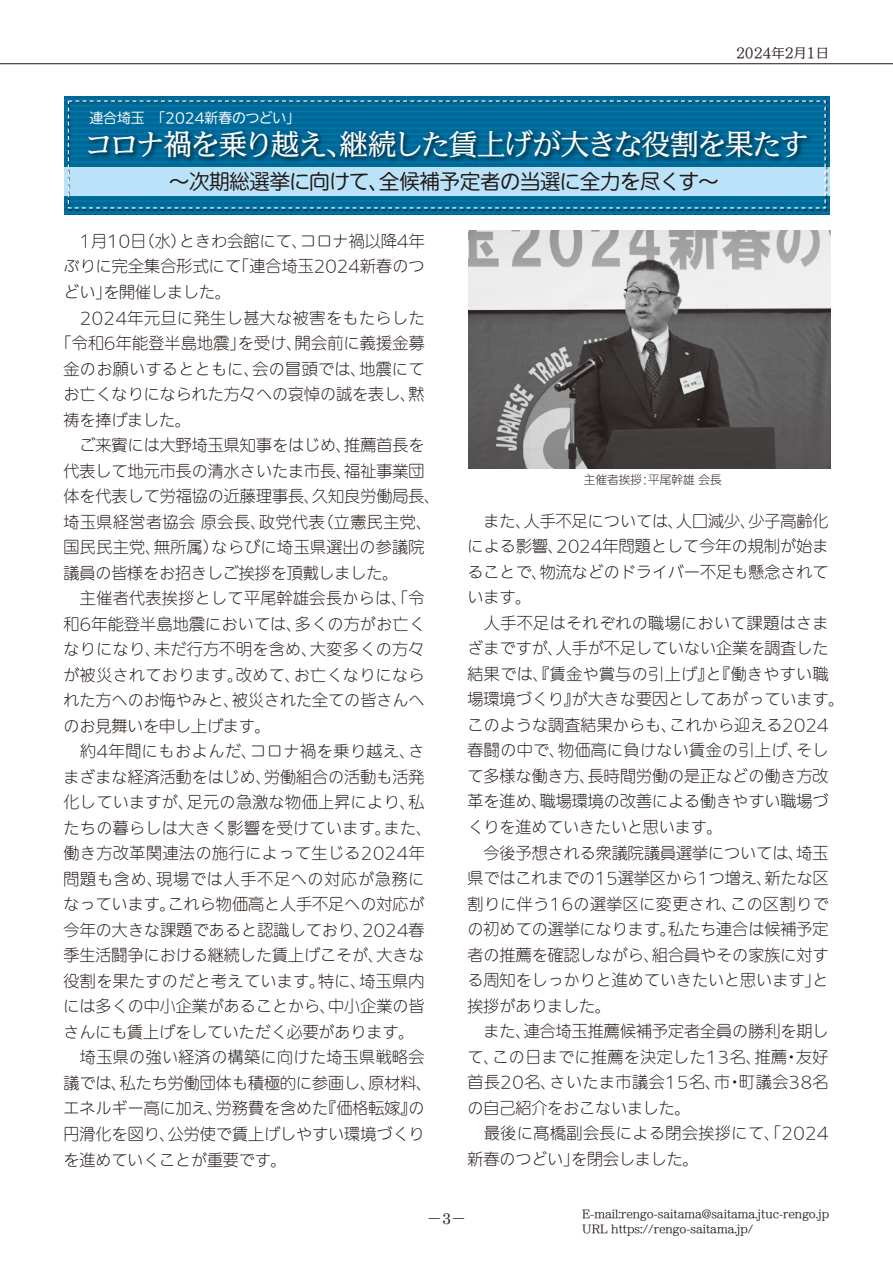
<style>
.page{position:relative;width:893px;height:1263px;background:#fff}
.page>*{position:absolute;margin:0;border:0;box-sizing:border-box;transform-origin:0 0}
.t1{font:500 28.65px "Iwa UD Min Pro";letter-spacing:-.045em;color:#fff}
.t2{font:100 20.25px "Iwa UDR Go Pro";letter-spacing:-.01em;color:#221815}
.t3{font:300 15.9px/25.5px "Iwa UDR Go Pro";letter-spacing:.005em;color:#221815}
.t4{font:300 15.9px/25.5px "Iwa UDR Go Pro";letter-spacing:.03em;color:#221815}
.t5{font:300 15.9px/25.5px "Iwa UDR Go Pro";letter-spacing:.035em;color:#221815}
.t6{font:300 15.9px "Iwa UDR Go Pro";letter-spacing:.04em;color:#221815}
.t7{font:300 15.9px "Iwa UDR Go Pro";letter-spacing:.055em;color:#221815}
.t8{font:15.75px "MS Mincho";color:#221815}
.t9{font:100 13.8px "Iwa UDR Go Pro";color:#fff}
.t10{font:100 13.35px "Iwa UD Min Pro";color:#221815}
.t11{font:300 11.7px "Iwa UD Go Dsp Pro";color:#221815}
.t12{font:500 10.65px/14.9px "Iwa UD Min Pro";color:#221815}
.s1{font-family:"Century"}
</style>
<div class="page">
<hr style="left:0;top:63px;width:893px;height:1px;background:#221815">
<div style="left:64px;top:96px;width:765px;height:118px;background:#006896"></div>
<hr style="left:64px;top:99px;width:765px;height:2px;background:#0075a9">
<hr style="left:64px;top:105px;width:765px;height:2px;background:#0075a9">
<hr style="left:64px;top:110px;width:765px;height:2px;background:#0075a9">
<hr style="left:64px;top:116px;width:765px;height:2px;background:#0075a9">
<hr style="left:64px;top:122px;width:765px;height:2px;background:#0075a9">
<hr style="left:64px;top:127px;width:765px;height:2px;background:#0075a9">
<hr style="left:64px;top:133px;width:765px;height:2px;background:#0075a9">
<hr style="left:64px;top:138px;width:765px;height:2px;background:#0075a9">
<hr style="left:64px;top:144px;width:765px;height:2px;background:#0075a9">
<hr style="left:64px;top:150px;width:765px;height:2px;background:#0075a9">
<hr style="left:64px;top:155px;width:765px;height:2px;background:#0075a9">
<hr style="left:64px;top:161px;width:765px;height:2px;background:#0075a9">
<hr style="left:64px;top:195px;width:765px;height:2px;background:#0075a9">
<hr style="left:64px;top:200px;width:765px;height:2px;background:#0075a9">
<hr style="left:64px;top:206px;width:765px;height:2px;background:#0075a9">
<hr style="left:64px;top:211px;width:765px;height:2px;background:#0075a9">
<img style="left:67px;top:100px;width:761px;height:111px">
<img style="left:81px;top:125px;width:736px;height:50px">
<img style="left:468px;top:231px;width:362px;height:238px">
<p class="t9" style="left:89px;top:108px;width:212px">連合埼玉　「2024新春のつどい「</p>
<p class="t10" style="left:736px;top:43px;width:95px">2024年2月1日</p>
<h1 class="t1" style="left:84px;top:123px;width:726px">コロナ禍を乗り越え継続した賃上げが大きな役割を果たす</h1>
<h1 class="t1" style="left:326px;top:123px;width:30px">、</h1>
<p class="t2" style="left:169px;top:167px;width:222px">～次期総選挙に向けて、</p>
<p class="t2" style="left:379px;top:167px;width:341px">全候補予定者の当選に全力を尽くす~</p>
<p class="t3" style="left:64px;top:229px;width:125px">　1月10 （日水）</p>
<p class="t3" style="left:179px;top:229px;width:131px">ときわ会館にて、</p>
<p class="t3" style="left:300px;top:229px;width:126px">コロナ禍以降4年</p>
<p class="t3" style="left:233px;top:254px;width:193px">「連合埼玉2024新春のつ</p>
<p class="t3" style="left:103px;top:254px;width:139px;text-indent:-40px">ぶりに完全集合形式にてを開催しました。</p>
<p class="t3" style="left:64px;top:280px;width:49px">どい」</p>
<p class="t5" style="left:64px;top:305px;width:363px">　2024年元旦に発生し甚大な被害をもたらした</p>
<p class="t3" style="left:295px;top:331px;width:131px">開会前に義援金募</p>
<p class="t3" style="left:56px;top:331px;width:192px">「令和6年能登半島地震」</p>
<p class="t3" style="left:238px;top:331px;width:66px">を受け、</p>
<p class="t3" style="left:359px;top:356px;width:67px">地震にて</p>
<p class="t3" style="left:252px;top:356px;width:116px">会の冒頭では、</p>
<p class="t4" style="left:64px;top:356px;width:198px">金のお願いするとともに、</p>
<p class="t3" style="left:64px;top:382px;width:362px">お亡くなりになられた方々への哀悼の誠を表し黙、</p>
<p class="t3" style="left:64px;top:407px;width:129px">祷を捧げました。</p>
<p class="t3" style="left:344px;top:433px;width:82px">推薦首長を</p>
<p class="t3" style="left:344px;top:433px;width:82px;text-indent:-281px">　ご来賓には大野埼玉県知事をはじめ、<br>福祉事業団</p>
<p class="t3" style="left:312px;top:458px;width:130px;text-indent:-249px">代表して地元市長の清水さいたま市長、<br>久知良労働局長、</p>
<p class="t3" style="left:317px;top:484px;width:117px;text-indent:-254px">体を代表して労福協の近藤理事長、<br>（立憲民主党、</p>
<p class="t3" style="left:259px;top:510px;width:67px">政党代表</p>
<p class="t4" style="left:212px;top:510px;width:214px;text-indent:-148px">埼玉県経営者協会原会長、<br>ならびに埼玉県選出の参議院</p>
<p class="t3" style="left:64px;top:535px;width:99px">国民民主党、</p>
<p class="t3" style="left:64px;top:561px;width:336px">議員の皆様をお招きしご挨拶を頂戴しました。</p>
<p class="t4" style="left:64px;top:586px;width:362px">　主催者代表挨拶として平尾幹雄会長からは、「令</p>
<p class="t3" style="left:295px;top:612px;width:131px">多くの方がお亡く</p>
<p class="t3" style="left:154px;top:535px;width:67px">無所属）</p>
<p class="t3" style="left:64px;top:612px;width:240px">和6年能登半島地震においては、</p>
<p class="t4" style="left:310px;top:637px;width:116px">大変多くの方々</p>
<p class="t4" style="left:154px;top:637px;width:165px">未だ行方不明を含め、</p>
<p class="t3" style="left:64px;top:637px;width:99px">なりになり、</p>
<p class="t3" style="left:232px;top:663px;width:194px;text-indent:-168px">が被災されております。<br>被災された全ての皆さんへ</p>
<p class="t3" style="left:236px;top:663px;width:67px">改めて、</p>
<p class="t4" style="left:294px;top:663px;width:132px">お亡くなりになら</p>
<p class="t3" style="left:64px;top:688px;width:178px">れた方へのお悔やみと、</p>
<p class="t3" style="left:64px;top:714px;width:209px">のお見舞いを申し上げます。</p>
<p class="t6" style="left:250px;top:740px;width:176px">コロナ禍を乗り越えさ、</p>
<p class="t6" style="left:64px;top:740px;width:196px">　約4年間にもおよんだ、</p>
<p class="t4" style="left:187px;top:765px;width:239px;text-indent:-123px">まざまな経済活動をはじめ、<br>足元の急激な物価上昇により私、</p>
<p class="t3" style="left:264px;top:765px;width:162px">労働組合の活動も活発</p>
<p class="t4" style="left:64px;top:790px;width:132px">化していますが、</p>
<p class="t4" style="left:64px;top:816px;width:329px">たちの暮らしは大きく影響を受けています。</p>
<p class="t5" style="left:64px;top:841px;width:363px">働き方改革関連法の施行によって生じる2024年</p>
<p class="t7" style="left:156px;top:868px;width:270px">現場では人手不足への対応が急務に</p>
<p class="t3" style="left:384px;top:816px;width:50px">また、</p>
<p class="t3" style="left:64px;top:867px;width:101px">問題も含め、</p>
<p class="t3" style="left:168px;top:892px;width:258px">これら物価高と人手不足への対応が</p>
<p class="t3" style="left:64px;top:892px;width:114px">なっています。</p>
<p class="t3" style="left:64px;top:918px;width:308px">今年の大きな課題であると認識しており、</p>
<p class="t3" style="left:362px;top:918px;width:63px">2024春</p>
<p class="t3" style="left:359px;top:943px;width:67px;text-indent:-296px">季生活闘争における継続した賃上げこそが、<br>埼玉県内</p>
<p class="t3" style="left:376px;top:943px;width:50px">大きな</p>
<p class="t4" style="left:64px;top:969px;width:264px">役割を果たすのだと考えています。</p>
<p class="t3" style="left:318px;top:969px;width:50px">特に、</p>
<p class="t3" style="left:64px;top:994px;width:274px">には多くの中小企業があることから、</p>
<p class="t3" style="left:64px;top:1020px;width:352px">さんにも賃上げをしていただく必要があります。</p>
<p class="t4" style="left:64px;top:1045px;width:363px">　埼玉県の強い経済の構築に向けた埼玉県戦略会</p>
<p class="t3" style="left:368px;top:1071px;width:66px">原材料、</p>
<p class="t3" style="left:328px;top:994px;width:98px">中小企業の皆</p>
<p class="t3" style="left:120px;top:1071px;width:258px">私たち労働団体も積極的に参画し、</p>
<p class="t3" style="left:64px;top:1071px;width:66px">議では、</p>
<p class="t3" style="left:168px;top:1096px;width:258px;text-indent:-104px">エネルギー高に加え、<br>公労使で賃上げしやすい環境づくり</p>
<p class="t3" style="left:216px;top:1096px;width:114px">労務費を含めた</p>
<p class="t3" style="left:320px;top:1096px;width:106px">『価格転嫁の』</p>
<p class="t3" style="left:64px;top:1122px;width:225px">円滑化を図り、<br>を進めていくことが重要です。</p>
<p class="t11" style="left:648px;top:472px;width:75px">平尾幹雄会長</p>
<p class="t11" style="left:584px;top:472px;width:60px">主催者挨拶</p>
<p class="t11" style="left:639px;top:472px;width:13px">：</p>
<p class="t3" style="left:524px;top:509px;width:162px">人手不足については、</p>
<p class="t3" style="left:676px;top:509px;width:82px">人口減少、</p>
<p class="t3" style="left:748px;top:509px;width:82px">少子高齢化</p>
<p class="t3" style="left:468px;top:509px;width:66px">　また、</p>
<p class="t3" style="left:556px;top:534px;width:273px">2024年問題として今年の規制が始ま</p>
<p class="t3" style="left:540px;top:534px;width:290px;text-indent:-72px">による影響、<br>物流などのドライバー不足も懸念されて</p>
<p class="t3" style="left:468px;top:560px;width:82px">ることで、</p>
<p class="t3" style="left:468px;top:585px;width:65px">います。</p>
<p class="t4" style="left:468px;top:611px;width:362px">　人手不足はそれぞれの職場において課題はさま</p>
<p class="t3" style="left:556px;top:636px;width:274px">人手が不足していない企業を調査した</p>
<p class="t3" style="left:468px;top:636px;width:98px">ざまですが、</p>
<p class="t4" style="left:468px;top:662px;width:363px">結果では、『賃金や賞与の引上げ 『と』 働きやすい職</p>
<p class="t3" style="left:572px;top:687px;width:274px">が大きな要因としてあがっています。</p>
<p class="t3" style="left:468px;top:687px;width:114px">場環境づくり』</p>
<p class="t3" style="left:468px;top:713px;width:211px">このような調査結果からも、</p>
<p class="t3" style="left:670px;top:713px;width:160px">これから迎える2024</p>
<p class="t4" style="left:558px;top:738px;width:247px">物価高に負けない賃金の引上げ、</p>
<p class="t3" style="left:468px;top:738px;width:99px">春闘の中で、</p>
<p class="t3" style="left:796px;top:738px;width:34px">そし</p>
<p class="t3" style="left:588px;top:764px;width:242px">長時間労働の是正などの働き方改</p>
<p class="t3" style="left:540px;top:764px;width:290px;text-indent:-72px">て多様な働き方、<br>職場環境の改善による働きやすい職場づ</p>
<p class="t3" style="left:468px;top:789px;width:257px">革を進め、<br>くりを進めていきたいと思います。</p>
<p class="t3" style="left:765px;top:840px;width:65px;text-indent:-297px">　今後予想される衆議院議員選挙については、<br>新たな区</p>
<p class="t3" style="left:796px;top:840px;width:33px">埼玉</p>
<p class="t3" style="left:730px;top:866px;width:100px;text-indent:-263px">県ではこれまでの15選挙区から1つ増え、<br>この区割りで</p>
<p class="t5" style="left:668px;top:891px;width:162px;text-indent:-201px">割りに伴う16の選挙区に変更され、<br>私たち連合は候補予定</p>
<p class="t3" style="left:652px;top:917px;width:178px;text-indent:-185px">の初めての選挙になります。<br>組合員やその家族に対す</p>
<p class="t3" style="left:468px;top:942px;width:362px">者の推薦を確認しながら、<br>る周知をしっかりと進めていきたいと思いますと」挨拶がありました。</p>
<p class="t3" style="left:524px;top:1019px;width:306px">連合埼玉推薦候補予定者全員の勝利を期し</p>
<p class="t3" style="left:468px;top:1019px;width:66px">　また、</p>
<p class="t4" style="left:492px;top:1044px;width:271px">この日までに推薦を決定した13名、</p>
<p class="t3" style="left:755px;top:1044px;width:34px">推薦</p>
<p class="t3" style="left:796px;top:1044px;width:34px">友好</p>
<p class="t3" style="left:468px;top:1044px;width:34px">て、</p>
<p class="t3" style="left:784px;top:1044px;width:17px">・</p>
<p class="t3" style="left:468px;top:1070px;width:91px">首長20名、</p>
<p class="t3" style="left:468px;top:1095px;width:225px">の自己紹介をおこないました。</p>
<p class="t5" style="left:468px;top:1121px;width:363px">　最後に髙橋副会長による閉会挨拶にて」、2024</p>
<p class="t3" style="left:571px;top:1146px;width:129px">を閉会しました。</p>
<p class="t5" style="left:549px;top:1070px;width:182px">さいたま市議会15名市、</p>
<p class="t3" style="left:739px;top:1070px;width:91px">町議会38名</p>
<p class="t3" style="left:727px;top:1070px;width:17px">・</p>
<p class="t3" style="left:468px;top:1146px;width:113px">新春のつどい」</p>
<p class="t8" style="left:426px;top:1210px;width:42px">－<span class="s1">3</span>－</p>
<p class="t12" style="left:582px;top:1207px;width:249px">E-mail:rengo-saitama@saitama.jtuc-rengo j p.<br>URL https://rengo-saitama j p. /</p>
</div>
